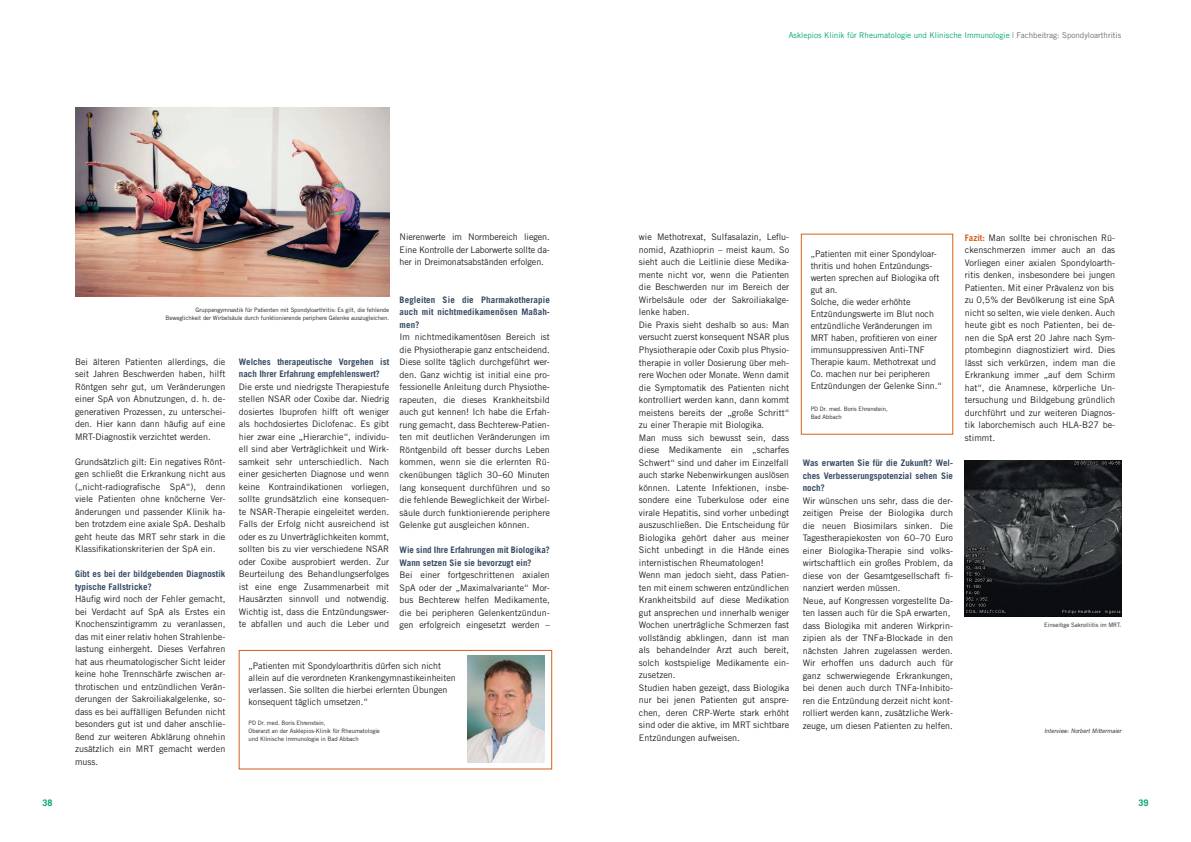
<style>
.page{position:relative;width:1191px;height:842px;background:#fff}
.page>*{position:absolute;margin:0;border:0;box-sizing:border-box;transform-origin:0 0}
.t1{font:9px/12.5px "Trade Gothic LT Std";color:#231f20;text-align:justify}
.t2{font:700 9px/12.5px "Trade Gothic LT Std";color:#354a63}
.t3{font:700 9px "Trade Gothic LT Std";color:#00a66e}
.t4{font:8px "Trade Gothic LT Std";color:#00a66e}
.t5{font:6px/8px "Trade Gothic LT Std";letter-spacing:-.005em;color:#231f20}
.t6{font:italic 6px "Trade Gothic LT Std";color:#231f20}
.s1{color:#6c6d70}
.s2{font-weight:700;color:#d2601a}
</style>
<div class="page">
<div style="left:239px;top:650px;width:313px;height:119px;background:#fff;border:1px solid #d2601a"></div>
<img style="left:467px;top:656px;width:78px;height:106px">
<img style="left:75px;top:108px;width:314px;height:188px">
<img style="left:965px;top:460px;width:156px;height:156px">
<p class="t1" style="left:399px;top:231px;width:152px">Nierenwerte im Normbereich liegen.<br>Eine Kontrolle der Laborwerte sollte da&shy;her in Dreimonatsabständen erfolgen.</p>
<p class="t2" style="left:399px;top:293px;width:152px;text-align:justify">Begleiten Sie die Pharmakotherapie auch mit nichtmedikamenösen Maßah&shy;men?</p>
<p class="t1" style="left:399px;top:331px;width:152px">Im nichtmedikamentösen Bereich ist die Physiotherapie ganz entscheidend.<br>Diese sollte täglich durchgeführt wer&shy;den. Ganz wichtig ist initial eine pro&shy;fessionelle Anleitung durch Physiothe&shy;rapeuten, die dieses Krankheitsbild auch gut kennen! Ich habe die Erfah&shy;rung gemacht, dass Bechterew-Patien&shy;ten mit deutlichen Veränderungen im Röntgenbild oft besser durchs Leben kommen, wenn sie die erlernten Rü&shy;ckenübungen täglich 30–60 Minuten lang konsequent durchführen und so die fehlende Beweglichkeit der Wirbel&shy;säule durch funktionierende periphere Gelenke gut ausgleichen können.</p>
<p class="t2" style="left:399px;top:543px;width:152px">Wie sind Ihre Erfahrungen mit Biologika?<br>Wann setzen Sie sie bevorzugt ein?</p>
<p class="t1" style="left:399px;top:568px;width:152px">Bei einer fortgeschrittenen axialen SpA oder der „Maximalvariante“ Mor&shy;bus Bechterew helfen Medikamente, die bei peripheren Gelenkentzündun&shy;gen erfolgreich eingesetzt werden –</p>
<p class="t5" style="left:166px;top:305px;width:225px;text-align:right">Gruppengymnastik für Patienten mit Spondyloarthritis: Es gilt, die fehlende<br>Beweglichkeit der Wirbelsäule durch funktionierende periphere Gelenke auszugleichen.</p>
<p class="t2" style="left:239px;top:355px;width:152px">Welches therapeutische Vorgehen ist nach Ihrer Erfahrung empfehlenswert?</p>
<p class="t1" style="left:239px;top:380px;width:152px">Die erste und niedrigste Therapiestufe stellen NSAR oder Coxibe dar. Niedrig dosiertes Ibuprofen hilft oft weniger als hochdosiertes Diclofenac. Es gibt hier zwar eine „Hierarchie“, individu&shy;ell sind aber Verträglichkeit und Wirk&shy;samkeit sehr unterschiedlich. Nach einer gesicherten Diagnose und wenn keine Kontraindikationen vorliegen, sollte grundsätzlich eine konsequen&shy;te NSAR-Therapie eingeleitet werden.<br>Falls der Erfolg nicht ausreichend ist oder es zu Unverträglichkeiten kommt, sollten bis zu vier verschiedene NSAR oder Coxibe ausprobiert werden. Zur Beurteilung des Behandlungserfolges ist eine enge Zusammenarbeit mit Hausärzten sinnvoll und notwendig.<br>Wichtig ist, dass die Entzündungswer&shy;te abfallen und auch die Leber und</p>
<p class="t1" style="left:75px;top:355px;width:152px">Bei älteren Patienten allerdings, die seit Jahren Beschwerden haben, hilft Röntgen sehr gut, um Veränderungen einer SpA von Abnutzungen, d. h. de&shy;generativen Prozessen, zu unterschei&shy;den. Hier kann dann häufig auf eine MRT-Diagnostik verzichtet werden.</p>
<p class="t1" style="left:75px;top:455px;width:152px">Grundsätzlich gilt: Ein negatives Rönt&shy;gen schließt die Erkrankung nicht aus („nicht-radiografische SpA“), denn viele Patienten ohne knöcherne Ver&shy;änderungen und passender Klinik ha&shy;ben trotzdem eine axiale SpA. Deshalb geht heute das MRT sehr stark in die Klassifikationskriterien der SpA ein.</p>
<p class="t2" style="left:75px;top:567px;width:152px">Gibt es bei der bildgebenden Diagnostik typische Fallstricke?</p>
<p class="t1" style="left:75px;top:592px;width:152px">Häufig wird noch der Fehler gemacht, bei Verdacht auf SpA als Erstes ein Knochenszintigramm zu veranlassen, das mit einer relativ hohen Strahlenbe&shy;lastung einhergeht. Dieses Verfahren hat aus rheumatologischer Sicht leider keine hohe Trennschärfe zwischen ar&shy;throtischen und entzündlichen Verän&shy;derungen der Sakroiliakalgelenke, so&shy;dass es bei auffälligen Befunden nicht besonders gut ist und daher anschlie&shy;ßend zur weiteren Abklärung ohnehin zusätzlich ein MRT gemacht werden muss.</p>
<p class="t1" style="left:248px;top:660px;width:209px;line-height:12px;text-align:left">„Patienten mit Spondyloarthritis dürfen sich nicht allein auf die verordneten Krankengymnastikeinheiten verlassen. Sie sollten die hierbei erlernten Übungen konsequent täglich umsetzen.“</p>
<p class="t5" style="left:248px;top:719px;width:133px">PD Dr. med. Boris Ehrenstein,<br>Oberarzt an der Asklepios-Klinik für Rheumatologie und Klinische Immunologie in Bad Abbach</p>
<p class="t4" style="left:788px;top:30px;width:334px">Asklepios Klinik für Rheumatologie und Klinische Immunologie <span class="s1">| Fachbeitrag: Spondyloarthritis</span></p>
<p class="t1" style="left:639px;top:231px;width:152px;text-align:left">wie Methotrexat, Sulfasalazin, Leflu&shy;nomid, Azathioprin – meist kaum. So sieht auch die Leitlinie diese Medika&shy;mente nicht vor, wenn die Patienten die Beschwerden nur im Bereich der Wirbelsäule oder der Sakroiliakalge&shy;lenke haben.<br>Die Praxis sieht deshalb so aus: Man versucht zuerst konsequent NSAR plus Physiotherapie oder Coxib plus Physio&shy;therapie in voller Dosierung über meh&shy;rere Wochen oder Monate. Wenn damit die Symptomatik des Patienten nicht kontrolliert werden kann, dann kommt meistens bereits der „große Schritt“ zu einer Therapie mit Biologika.<br>Man muss sich bewusst sein, dass diese Medikamente ein „scharfes Schwert“ sind und daher im Einzelfall auch starke Nebenwirkungen auslösen können. Latente Infektionen, insbe&shy;sondere eine Tuberkulose oder eine virale Hepatitis, sind vorher unbedingt auszuschließen. Die Entscheidung für Biologika gehört daher aus meiner Sicht unbedingt in die Hände eines internistischen Rheumatologen!<br>Wenn man jedoch sieht, dass Patien&shy;ten mit einem schweren entzündlichen Krankheitsbild auf diese Medikation gut ansprechen und innerhalb weniger Wochen unerträgliche Schmerzen fast vollständig abklingen, dann ist man als behandelnder Arzt auch bereit, solch kostspielige Medikamente ein&shy;zusetzen.<br>Studien haben gezeigt, dass Biologika nur bei jenen Patienten gut anspre&shy;chen, deren CRP-Werte stark erhöht sind oder die aktive, im MRT sichtbare Entzündungen aufweisen.</p>
<p class="t1" style="left:810px;top:248px;width:133px;line-height:12px;text-align:left">„Patienten mit einer Spondyloar&shy;thritis und hohen Entzündungs&shy;werten sprechen auf Biologika oft gut an.<br>Solche, die weder erhöhte<br>Entzündungswerte im Blut noch entzündliche Veränderungen im<br>MRT haben, profitieren von einer immunsuppressiven Anti-TNF<br>Therapie kaum. Methotrexat und<br>Co. machen nur bei peripheren<br>Entzündungen der Gelenke Sinn.“</p>
<p class="t5" style="left:810px;top:405px;width:79px">PD Dr. med. Boris Ehrenstein,<br>Bad Abbach</p>
<p class="t2" style="left:802px;top:457px;width:152px;text-align:justify">Was erwarten Sie für die Zukunft? Wel&shy;ches Verbesserungspotenzial sehen Sie noch?</p>
<p class="t1" style="left:802px;top:494px;width:152px;text-align:left">Wir wünschen uns sehr, dass die der&shy;zeitigen Preise der Biologika durch die neuen Biosimilars sinken. Die Tagestherapiekosten von 60–70 Euro einer Biologika-Therapie sind volks&shy;wirtschaftlich ein großes Problem, da diese von der Gesamtgesellschaft fi&shy;nanziert werden müssen.<br>Neue, auf Kongressen vorgestellte Da&shy;ten lassen auch für die SpA erwarten, dass Biologika mit anderen Wirkprin&shy;zipien als der TNFa-Blockade in den nächsten Jahren zugelassen werden.<br>Wir erhoffen uns dadurch auch für ganz schwerwiegende Erkrankungen, bei denen auch durch TNFa-Inhibito&shy;ren die Entzündung derzeit nicht kont&shy;rolliert werden kann, zusätzliche Werk&shy;zeuge, um diesen Patienten zu helfen.</p>
<p class="t1" style="left:965px;top:231px;width:152px;text-align:left"><span class="s2">Fazit:</span> Man sollte bei chronischen Rü&shy;ckenschmerzen immer auch an das Vorliegen einer axialen Spondyloarth&shy;ritis denken, insbesondere bei jungen Patienten. Mit einer Prävalenz von bis zu 0,5% der Bevölkerung ist eine SpA nicht so selten, wie viele denken. Auch heute gibt es noch Patienten, bei de&shy;nen die SpA erst 20 Jahre nach Sym&shy;ptombeginn diagnostiziert wird. Dies lässt sich verkürzen, indem man die Erkrankung immer „auf dem Schirm hat“, die Anamnese, körperliche Un&shy;tersuchung und Bildgebung gründlich durchführt und zur weiteren Diagnos&shy;tik laborchemisch auch HLA-B27 be&shy;stimmt.</p>
<p class="t5" style="left:1044px;top:621px;width:79px">Einseitige Sakroiliitis im MRT.</p>
<p class="t6" style="left:1044px;top:727px;width:80px">Interview: Norbert Mittermaier</p>
<p class="t3" style="left:43px;top:797px;width:12px">38</p>
<p class="t3" style="left:1138px;top:797px;width:12px">39</p>
</div>
